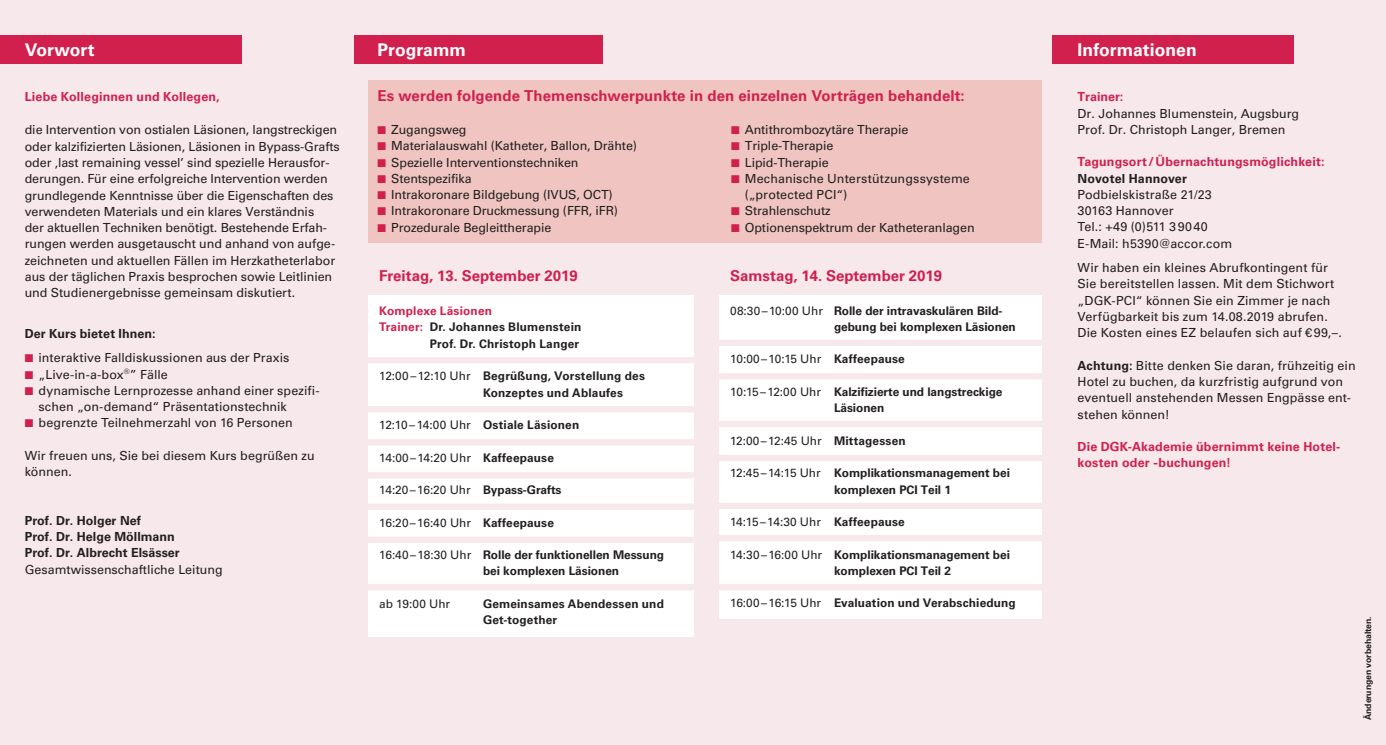
<style>
.page{position:relative;width:1386px;height:745px;background:#fff}
.page>*{position:absolute;margin:0;border:0;box-sizing:border-box;transform-origin:0 0}
.t1{font:700 17.5px "Univers LT Std";color:#fff}
.t2{font:700 15px "Univers LT Std";color:#d1204e}
.t3{font:12.5px/16.2px "Univers LT Std";letter-spacing:-.005em;color:#231f20}
.t4{font:700 12.5px/16.2px "Univers LT Std";letter-spacing:.01em;color:#d1204e}
.t5{font:700 12.5px/16.2px "Univers LT Std";color:#231f20}
.t6{font:700 11.88px/16.2px "Univers LT Std";letter-spacing:-.005em;color:#231f20}
.t7{font:11.88px "Univers LT Std";letter-spacing:-.005em;color:#231f20}
.t8{font:700 11.88px/16.2px "Univers LT Std";letter-spacing:.015em;color:#231f20}
.t9{font:700 11.88px "Univers LT Std";letter-spacing:.015em;color:#d1204e}
.t10{font:700 8.75px "Univers LT Std";letter-spacing:-.01em;color:#231f20}
.s1{color:#d1204e}
.s2{font-weight:400}
.s3{font-weight:700}
</style>
<div class="page">
<div style="left:0;top:0;width:1385px;height:744px;background:#f7e8ec"></div>
<div style="left:0;top:35px;width:241px;height:29px;background:#d1204e"></div>
<div style="left:354px;top:35px;width:248px;height:29px;background:#d1204e"></div>
<div style="left:369px;top:295px;width:324px;height:340px;background:#fff"></div>
<div style="left:719px;top:295px;width:323px;height:323px;background:#fff"></div>
<div style="left:354px;top:357px;width:354px;height:6px;background:#f7e8ec"></div>
<div style="left:354px;top:406px;width:354px;height:6px;background:#f7e8ec"></div>
<div style="left:354px;top:439px;width:354px;height:6px;background:#f7e8ec"></div>
<div style="left:354px;top:472px;width:354px;height:6px;background:#f7e8ec"></div>
<div style="left:354px;top:503px;width:354px;height:6px;background:#f7e8ec"></div>
<div style="left:354px;top:536px;width:354px;height:6px;background:#f7e8ec"></div>
<div style="left:354px;top:583px;width:354px;height:7px;background:#f7e8ec"></div>
<div style="left:708px;top:339px;width:354px;height:7px;background:#f7e8ec"></div>
<div style="left:708px;top:373px;width:354px;height:6px;background:#f7e8ec"></div>
<div style="left:708px;top:420px;width:354px;height:7px;background:#f7e8ec"></div>
<div style="left:708px;top:454px;width:354px;height:7px;background:#f7e8ec"></div>
<div style="left:708px;top:502px;width:354px;height:6px;background:#f7e8ec"></div>
<div style="left:708px;top:534px;width:354px;height:7px;background:#f7e8ec"></div>
<div style="left:708px;top:583px;width:354px;height:7px;background:#f7e8ec"></div>
<div style="left:1052px;top:35px;width:241px;height:29px;background:#d1204e"></div>
<div style="left:369px;top:81px;width:673px;height:162px;background:#f0c5c1"></div>
<h1 class="t1" style="left:25px;top:40px;width:71px">Vorwort</h1>
<h1 class="t1" style="left:377px;top:40px;width:90px">Programm</h1>
<p class="t4" style="left:25px;top:89px;width:196px">Liebe Kolleginnen und Kollegen,</p>
<p class="t3" style="left:25px;top:122px;width:316px">die Intervention von ostialen Läsionen, langstreckigen oder kalzifizierten Läsionen, Läsionen in Bypass-Grafts oder ‚last remaining vessel’ sind spezielle Herausfor&shy;derungen. Für eine erfolgreiche Intervention werden grundlegende Kenntnisse über die Eigenschaften des verwendeten Materials und ein klares Verständnis<br>der aktuellen Techniken benötigt. Bestehende Erfah&shy;rungen werden ausgetauscht und anhand von aufge&shy;zeichneten und aktuellen Fällen im Herzkatheterlabor aus der täglichen Praxis besprochen sowie Leitlinien und Studienergebnisse gemeinsam diskutiert.</p>
<p class="t5" style="left:25px;top:325px;width:132px">Der Kurs bietet Ihnen:</p>
<p class="t3" style="left:25px;top:349px;width:266px"><span class="s1">■</span> interaktive Falldiskussionen aus der Praxis</p>
<p class="t3" style="left:25px;top:366px;width:145px"><span class="s1">■</span> „Live-in-a-box<sup>®</sup>” Fälle</p>
<p class="t3" style="left:39px;top:382px;width:283px;text-indent:-14px"><span class="s1">■</span> dynamische Lernprozesse anhand einer spezifi&shy;schen „on-demand“ Präsentationstechnik</p>
<p class="t3" style="left:25px;top:414px;width:269px"><span class="s1">■</span> begrenzte Teilnehmerzahl von 16 Personen</p>
<p class="t3" style="left:25px;top:447px;width:291px">Wir freuen uns, Sie bei diesem Kurs begrüßen zu können.</p>
<p class="t5" style="left:25px;top:512px;width:156px">Prof. Dr. Holger Nef<br>Prof. Dr. Helge Möllmann<br>Prof. Dr. Albrecht Elsässer</p>
<p class="t3" style="left:25px;top:561px;width:199px">Gesamtwissenschaftliche Leitung</p>
<p class="t2" style="left:377px;top:87px;width:589px">Es werden folgende Themenschwerpunkte in den einzelnen Vorträgen behandelt:</p>
<p class="t3" style="left:377px;top:121px;width:91px"><span class="s1">■</span> Zugangsweg</p>
<p class="t3" style="left:377px;top:138px;width:261px"><span class="s1">■</span> Materialauswahl (Katheter, Ballon, Drähte)</p>
<p class="t3" style="left:377px;top:154px;width:202px"><span class="s1">■</span> Spezielle Interventionstechniken</p>
<p class="t3" style="left:377px;top:170px;width:96px"><span class="s1">■</span> Stentspezifika</p>
<p class="t3" style="left:377px;top:186px;width:237px"><span class="s1">■</span> Intrakoronare Bildgebung (IVUS, OCT)</p>
<p class="t3" style="left:377px;top:203px;width:242px"><span class="s1">■</span> Intrakoronare Druckmessung (FFR, iFR)</p>
<p class="t3" style="left:377px;top:219px;width:175px"><span class="s1">■</span> Prozedurale Begleittherapie</p>
<p class="t2" style="left:379px;top:267px;width:200px">Freitag, 13. September 2019</p>
<p class="t9" style="left:379px;top:304px;width:114px">Komplexe Läsionen</p>
<p class="t8" style="left:379px;top:319px;width:204px"><span class="s1">Trainer:</span> Dr. Johannes Blumenstein</p>
<p class="t8" style="left:430px;top:335px;width:151px">Prof. Dr. Christoph Langer</p>
<p class="t8" style="left:483px;top:368px;width:163px;text-indent:-104px"><span class="s2">12:00–12:10 Uhr</span> Begrüßung, Vorstellung des<br>Konzeptes und Ablaufes</p>
<p class="t8" style="left:379px;top:416px;width:201px"><span class="s2">12:10–14:00 Uhr</span> Ostiale Läsionen</p>
<p class="t7" style="left:379px;top:450px;width:176px">14:00–14:20 Uhr <span class="s3">Kaffeepause</span></p>
<p class="t7" style="left:379px;top:482px;width:184px">14:20–16:20 Uhr <span class="s3">Bypass-Grafts</span></p>
<p class="t7" style="left:379px;top:515px;width:176px">16:20–16:40 Uhr <span class="s3">Kaffeepause</span></p>
<p class="t6" style="left:483px;top:546px;width:182px;text-indent:-104px"><span class="s2">16:40–18:30 Uhr</span> Rolle der funktionellen Messung bei komplexen Läsionen</p>
<p class="t7" style="left:379px;top:596px;width:72px">ab 19:00 Uhr</p>
<p class="t6" style="left:483px;top:595px;width:182px">Gemeinsames Abendessen und<br>Get-together</p>
<p class="t3" style="left:731px;top:121px;width:179px"><span class="s1">■</span> Antithrombozytäre Therapie</p>
<p class="t3" style="left:731px;top:138px;width:104px"><span class="s1">■</span> Triple-Therapie</p>
<p class="t3" style="left:731px;top:154px;width:99px"><span class="s1">■</span> Lipid-Therapie</p>
<p class="t3" style="left:745px;top:170px;width:226px;text-indent:-14px"><span class="s1">■</span> Mechanische Unterstützungssysteme („protected PCI“)</p>
<p class="t3" style="left:731px;top:203px;width:101px"><span class="s1">■</span> Strahlenschutz</p>
<p class="t3" style="left:731px;top:219px;width:245px"><span class="s1">■</span> Optionenspektrum der Katheteranlagen</p>
<p class="t2" style="left:730px;top:267px;width:213px">Samstag, 14. September 2019</p>
<p class="t6" style="left:834px;top:302px;width:183px;text-indent:-104px"><span class="s2">08:30–10:00 Uhr</span> Rolle der intravaskulären Bild&shy;gebung bei komplexen Läsionen</p>
<p class="t7" style="left:730px;top:352px;width:176px">10:00–10:15 Uhr <span class="s3">Kaffeepause</span></p>
<p class="t6" style="left:834px;top:383px;width:170px;text-indent:-104px"><span class="s2">10:15–12:00 Uhr</span> Kalzifizierte und langstreckige<br>Läsionen</p>
<p class="t7" style="left:730px;top:433px;width:177px">12:00–12:45 Uhr <span class="s3">Mittagessen</span></p>
<p class="t6" style="left:834px;top:464px;width:177px;text-indent:-104px"><span class="s2">12:45–14:15 Uhr</span> Komplikationsmanagement bei komplexen PCI Teil 1</p>
<p class="t7" style="left:730px;top:514px;width:176px">14:15–14:30 Uhr <span class="s3">Kaffeepause</span></p>
<p class="t6" style="left:834px;top:546px;width:177px;text-indent:-104px"><span class="s2">14:30–16:00 Uhr</span> Komplikationsmanagement bei komplexen PCI Teil 2</p>
<p class="t6" style="left:730px;top:594px;width:287px"><span class="s2">16:00–16:15 Uhr</span> Evaluation und Verabschiedung</p>
<h1 class="t1" style="left:1077px;top:40px;width:121px">Informationen</h1>
<p class="t4" style="left:1077px;top:89px;width:47px">Trainer:</p>
<p class="t3" style="left:1077px;top:105px;width:223px">Dr. Johannes Blumenstein, Augsburg<br>Prof. Dr. Christoph Langer, Bremen</p>
<p class="t4" style="left:1077px;top:154px;width:248px">Tagungsort /Übernachtungsmöglichkeit:</p>
<p class="t5" style="left:1077px;top:170px;width:111px">Novotel Hannover</p>
<p class="t3" style="left:1077px;top:186px;width:156px">Podbielskistraße 21/23<br>30163 Hannover<br>Tel.: +49 (0)511 39040<br>E-Mail: h5390@accor.com</p>
<p class="t3" style="left:1077px;top:259px;width:266px">Wir haben ein kleines Abrufkontingent für Sie bereitstellen lassen. Mit dem Stichwort „DGK-PCI“ können Sie ein Zimmer je nach Verfügbarkeit bis zum 14.08.2019 abrufen.<br>Die Kosten eines EZ belaufen sich auf €99,–.</p>
<p class="t3" style="left:1077px;top:357px;width:279px"><span class="s3">Achtung:</span> Bitte denken Sie daran, frühzeitig ein Hotel zu buchen, da kurzfristig aufgrund von eventuell anstehenden Messen Engpässe ent&shy;stehen können!</p>
<p class="t4" style="left:1077px;top:438px;width:264px">Die DGK-Akademie übernimmt keine Hotel&shy;kosten oder -buchungen!</p>
<p class="t10" style="left:1362px;top:719px;width:105px;rotate:-90deg">Änderungen vorbehalten.</p>
</div>
